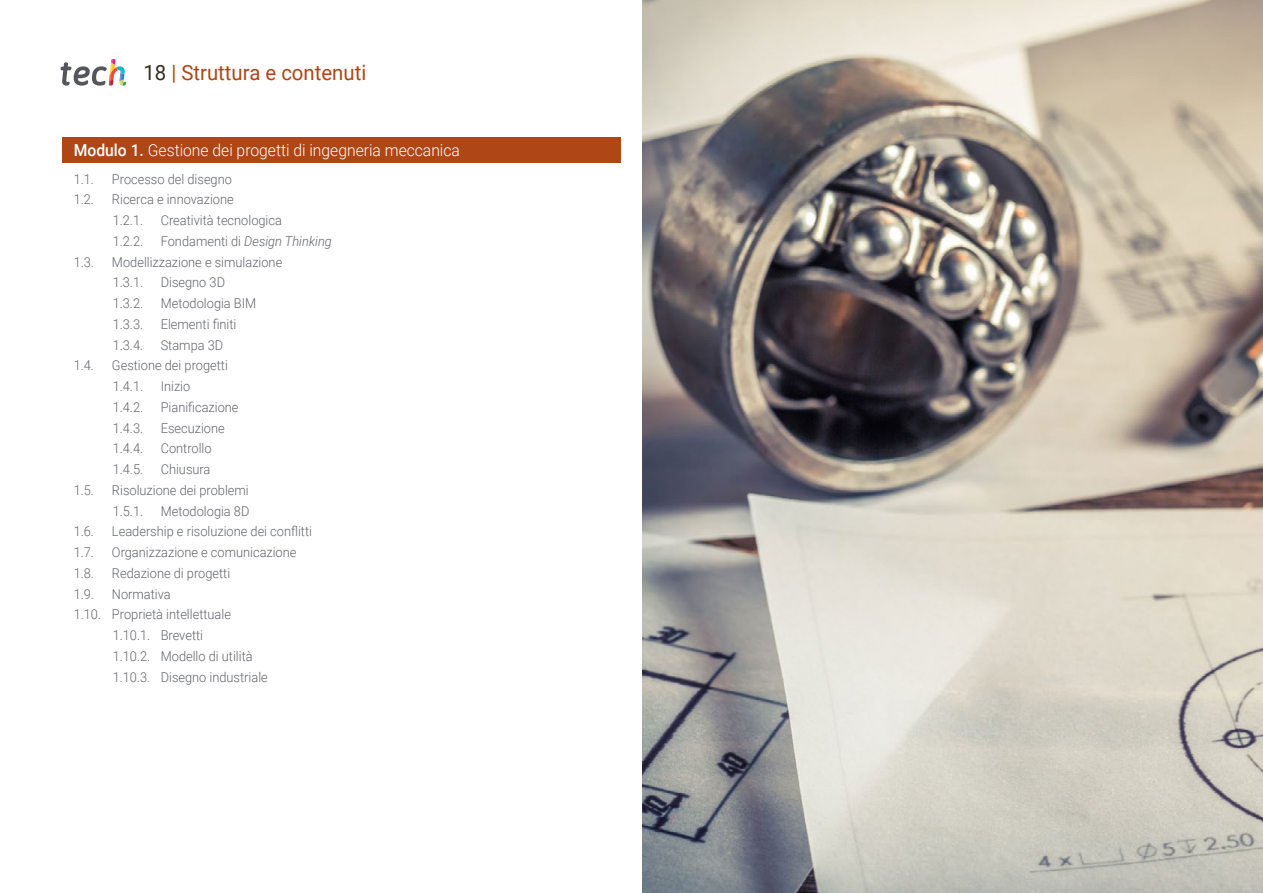
<style>
.page{position:relative;width:1263px;height:893px;background:#fff}
.page>*{position:absolute;margin:0;border:0;box-sizing:border-box;transform-origin:0 0}
.t1{font:21px "Roboto";color:#ae4615}
.t2{font:300 16.5px "Roboto";color:#fff;scale:.95 1}
.t3{font:300 13.5px/20.7px "Roboto";color:#61646a;scale:.95 1}
.t4{font:italic 300 13.5px "Roboto";color:#61646a;scale:.95 1}
.s1{color:#312e20}
.s2{font-weight:500}
.s3{font-style:normal}
</style>
<div class="page">
<div style="left:63px;top:138px;width:558px;height:25px;background:#ae4615"></div>
<svg style="left:61px;top:59px;width:65px;height:27px"></svg>
<img style="left:642px;top:0;width:621px;height:893px">
<h1 class="t1" style="left:144px;top:57px;width:224px"><span class="s1">18</span> | Struttura e contenuti</h1>
<p class="t2" style="left:74px;top:139px;width:408px"><span class="s2">Modulo 1.</span> Gestione dei progetti di ingegneria meccanica</p>
<p class="t3" style="left:74px;top:168px;width:23px">1.1.</p>
<p class="t3" style="left:112px;top:168px;width:128px">Processo del disegno</p>
<p class="t3" style="left:74px;top:189px;width:23px">1.2.</p>
<p class="t3" style="left:112px;top:189px;width:130px">Ricerca e innovazione<br>1.2.1.</p>
<p class="t3" style="left:161px;top:209px;width:129px">Creatività tecnologica</p>
<p class="t3" style="left:113px;top:230px;width:34px">1.2.2.</p>
<p class="t4" style="left:161px;top:232px;width:182px"><span class="s3">Fondamenti di</span> Design Thinking</p>
<p class="t3" style="left:74px;top:251px;width:23px">1.3.</p>
<p class="t3" style="left:112px;top:251px;width:181px">Modellizzazione e simulazione<br>1.3.1.</p>
<p class="t3" style="left:161px;top:272px;width:69px">Disegno 3D</p>
<p class="t3" style="left:113px;top:292px;width:34px">1.3.2.</p>
<p class="t3" style="left:161px;top:292px;width:102px">Metodologia BIM</p>
<p class="t3" style="left:113px;top:313px;width:34px">1.3.3.</p>
<p class="t3" style="left:161px;top:313px;width:81px">Elementi finiti</p>
<p class="t3" style="left:113px;top:334px;width:34px">1.3.4.</p>
<p class="t3" style="left:161px;top:334px;width:67px">Stampa 3D</p>
<p class="t3" style="left:74px;top:355px;width:23px">1.4.</p>
<p class="t3" style="left:112px;top:355px;width:124px">Gestione dei progetti<br>1.4.1.</p>
<p class="t3" style="left:161px;top:375px;width:33px">Inizio</p>
<p class="t3" style="left:113px;top:396px;width:34px">1.4.2.</p>
<p class="t3" style="left:161px;top:396px;width:83px">Pianificazione</p>
<p class="t3" style="left:113px;top:417px;width:34px">1.4.3.</p>
<p class="t3" style="left:161px;top:417px;width:69px">Esecuzione</p>
<p class="t3" style="left:113px;top:438px;width:34px">1.4.4.</p>
<p class="t3" style="left:161px;top:438px;width:55px">Controllo</p>
<p class="t3" style="left:113px;top:458px;width:34px">1.4.5.</p>
<p class="t3" style="left:161px;top:458px;width:54px">Chiusura</p>
<p class="t3" style="left:74px;top:479px;width:23px">1.5.</p>
<p class="t3" style="left:112px;top:479px;width:145px">Risoluzione dei problemi<br>1.5.1.</p>
<p class="t3" style="left:161px;top:500px;width:95px">Metodologia 8D</p>
<p class="t3" style="left:74px;top:521px;width:23px">1.6.</p>
<p class="t3" style="left:112px;top:521px;width:212px">Leadership e risoluzione dei conflitti</p>
<p class="t3" style="left:74px;top:541px;width:23px">1.7.</p>
<p class="t3" style="left:112px;top:541px;width:196px">Organizzazione e comunicazione</p>
<p class="t3" style="left:74px;top:562px;width:23px">1.8.</p>
<p class="t3" style="left:112px;top:562px;width:126px">Redazione di progetti</p>
<p class="t3" style="left:74px;top:583px;width:23px">1.9.</p>
<p class="t3" style="left:112px;top:583px;width:63px">Normativa</p>
<p class="t3" style="left:74px;top:604px;width:167px">1.10. Proprietà intellettuale</p>
<p class="t3" style="left:113px;top:624px;width:97px">1.10.1. Brevetti</p>
<p class="t3" style="left:113px;top:645px;width:149px">1.10.2. Modello di utilità</p>
<p class="t3" style="left:113px;top:666px;width:165px">1.10.3. Disegno industriale</p>
</div>
